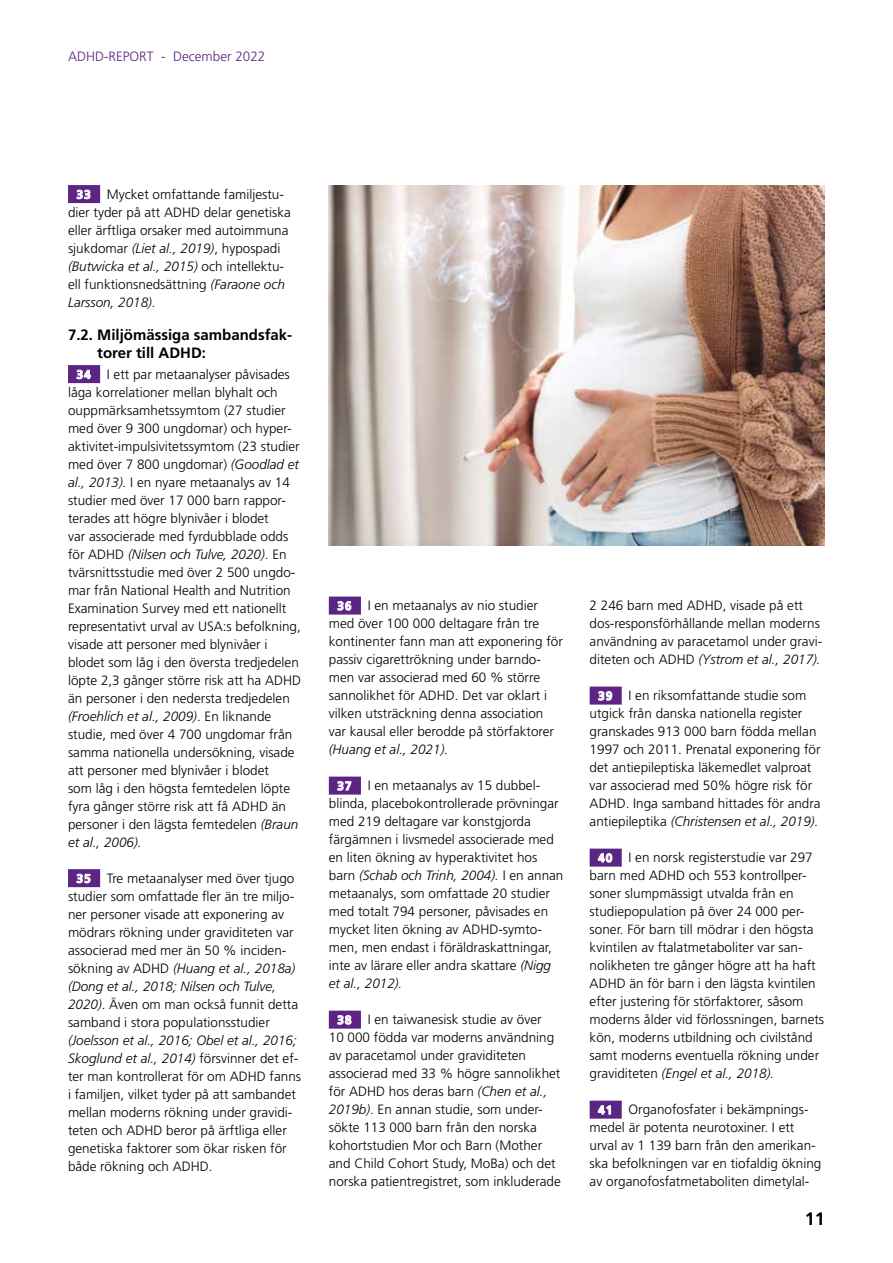
<style>
.page{position:relative;width:893px;height:1263px;background:#fff}
.page>*{position:absolute;margin:0;border:0;box-sizing:border-box;transform-origin:0 0}
.t1{font:700 18px "Frutiger LT Std";color:#000}
.t2{font:700 15px/18px "Frutiger LT Std";color:#000}
.t3{font:300 13.5px/18px "Frutiger LT Std";color:#000}
.t4{font:300 13.5px "Frutiger LT Std";color:#5c2483}
.t5{font:italic 300 13.5px "Frutiger LT Std";color:#000}
.s1{font-weight:700;font-size:12px;color:#fff}
.s2{font-style:italic}
</style>
<div class="page">
<img style="left:329px;top:186px;width:496px;height:360px">
<div style="left:68px;top:185px;width:32px;height:18px;background:#5c2483"></div>
<div style="left:68px;top:365px;width:32px;height:18px;background:#5c2483"></div>
<div style="left:68px;top:869px;width:32px;height:18px;background:#5c2483"></div>
<div style="left:329px;top:597px;width:32px;height:18px;background:#5c2483"></div>
<div style="left:329px;top:777px;width:32px;height:18px;background:#5c2483"></div>
<div style="left:329px;top:1011px;width:32px;height:18px;background:#5c2483"></div>
<div style="left:590px;top:687px;width:32px;height:18px;background:#5c2483"></div>
<div style="left:590px;top:849px;width:32px;height:18px;background:#5c2483"></div>
<div style="left:590px;top:1101px;width:32px;height:18px;background:#5c2483"></div>
<p class="t4" style="left:68px;top:49px;width:199px">ADHD-REPORT - December 2022</p>
<p class="t3" style="left:68px;top:185px;width:224px;text-indent:8px"><span class="s1">33</span> Mycket omfattande familjestu&shy;dier tyder på att ADHD delar genetiska eller ärftliga orsaker med autoimmuna sjukdomar <span class="s2">(Liet al., 2019)</span>, hypospadi <span class="s2">(Butwicka et al., 2015)</span> och intellektu&shy;ell funktionsnedsättning <span class="s2">(Faraone och Larsson, 2018).</span></p>
<p class="t2" style="left:97px;top:325px;width:197px;text-indent:-29px">7.2. Miljömässiga sambandsfak&shy;torer till ADHD:</p>
<p class="t3" style="left:68px;top:365px;width:235px;text-indent:8px"><span class="s1">34</span> I ett par metaanalyser påvisades låga korrelationer mellan blyhalt och ouppmärksamhetssymtom (27 studier med över 9 300 ungdomar) och hyper&shy;aktivitet-impulsivitetssymtom (23 studier med över 7 800 ungdomar) <span class="s2">(Goodlad et al., 2013).</span> I en nyare metaanalys av 14 studier med över 17 000 barn rappor&shy;terades att högre blynivåer i blodet<br>var associerade med fyrdubblade odds för ADHD <span class="s2">(Nilsen och Tulve, 2020)</span>. En tvärsnittsstudie med över 2 500 ungdo&shy;mar från National Health and Nutrition Examination Survey med ett nationellt representativt urval av USA:s befolkning, visade att personer med blynivåer i blodet som låg i den översta tredjedelen löpte 2,3 gånger större risk att ha ADHD än personer i den nedersta tredjedelen <span class="s2">(Froehlich et al., 2009)</span>. En liknande studie, med över 4 700 ungdomar från samma nationella undersökning, visade att personer med blynivåer i blodet<br>som låg i den högsta femtedelen löpte fyra gånger större risk att få ADHD än personer i den lägsta femtedelen <span class="s2">(Braun et al., 2006).</span></p>
<p class="t3" style="left:68px;top:869px;width:232px;text-indent:8px"><span class="s1">35</span> Tre metaanalyser med över tjugo studier som omfattade fler än tre miljo&shy;ner personer visade att exponering av mödrars rökning under graviditeten var associerad med mer än 50 % inciden&shy;sökning av ADHD <span class="s2">(Huang et al., 2018a) (Dong et al., 2018; Nilsen och Tulve, 2020)</span>. Även om man också funnit detta samband i stora populationsstudier</p>
<p class="t3" style="left:68px;top:1031px;width:235px"><span class="s2">(Joelsson et al., 2016; Obel et al., 2016; Skoglund et al., 2014)</span> försvinner det ef&shy;ter man kontrollerat för om ADHD fanns i familjen, vilket tyder på att sambandet mellan moderns rökning under gravidi&shy;teten och ADHD beror på ärftliga eller genetiska faktorer som ökar risken för både rökning och ADHD.</p>
<p class="t3" style="left:329px;top:597px;width:236px;text-indent:8px"><span class="s1">36</span> I en metaanalys av nio studier med över 100 000 deltagare från tre kontinenter fann man att exponering för passiv cigarettrökning under barndo&shy;men var associerad med 60 % större sannolikhet för ADHD. Det var oklart i vilken utsträckning denna association var kausal eller berodde på störfaktorer</p>
<p class="t5" style="left:329px;top:742px;width:121px">(Huang et al., 2021).</p>
<p class="t3" style="left:329px;top:777px;width:236px;text-indent:8px"><span class="s1">37</span> I en metaanalys av 15 dubbel&shy;blinda, placebokontrollerade prövningar med 219 deltagare var konstgjorda färgämnen i livsmedel associerade med en liten ökning av hyperaktivitet hos barn <span class="s2">(Schab och Trinh, 2004).</span> I en annan metaanalys, som omfattade 20 studier med totalt 794 personer, påvisades en mycket liten ökning av ADHD-symto&shy;men, men endast i föräldraskattningar, inte av lärare eller andra skattare <span class="s2">(Nigg et al., 2012).</span></p>
<p class="t3" style="left:329px;top:1011px;width:234px;text-indent:8px"><span class="s1">38</span> I en taiwanesisk studie av över<br>10 000 födda var moderns användning av paracetamol under graviditeten associerad med 33 % högre sannolikhet för ADHD hos deras barn <span class="s2">(Chen et al., 2019b)</span>. En annan studie, som under&shy;sökte 113 000 barn från den norska kohortstudien Mor och Barn (Mother and Child Cohort Study, MoBa) och det norska patientregistret, som inkluderade</p>
<p class="t3" style="left:590px;top:597px;width:234px">2 246 barn med ADHD, visade på ett dos-responsförhållande mellan moderns användning av paracetamol under gravi&shy;diteten och ADHD <span class="s2">(Ystrom et al., 2017).</span></p>
<p class="t3" style="left:590px;top:687px;width:233px;text-indent:8px"><span class="s1">39</span> I en riksomfattande studie som utgick från danska nationella register granskades 913 000 barn födda mellan 1997 och 2011. Prenatal exponering för det antiepileptiska läkemedlet valproat var associerad med 50% högre risk för ADHD. Inga samband hittades för andra antiepileptika <span class="s2">(Christensen et al., 2019).</span></p>
<p class="t3" style="left:590px;top:849px;width:236px;text-indent:8px"><span class="s1">40</span> I en norsk registerstudie var 297 barn med ADHD och 553 kontrollper&shy;soner slumpmässigt utvalda från en studiepopulation på över 24 000 per&shy;soner. För barn till mödrar i den högsta kvintilen av ftalatmetaboliter var san&shy;nolikheten tre gånger högre att ha haft ADHD än för barn i den lägsta kvintilen efter justering för störfaktorer, såsom moderns ålder vid förlossningen, barnets kön, moderns utbildning och civilstånd samt moderns eventuella rökning under graviditeten <span class="s2">(Engel et al., 2018).</span></p>
<p class="t3" style="left:590px;top:1101px;width:233px;text-indent:8px"><span class="s1">41</span> Organofosfater i bekämpnings&shy;medel är potenta neurotoxiner. I ett urval av 1 139 barn från den amerikan&shy;ska befolkningen var en tiofaldig ökning av organofosfatmetaboliten dimetylal-</p>
<h1 class="t1" style="left:805px;top:1208px;width:22px">11</h1>
</div>
